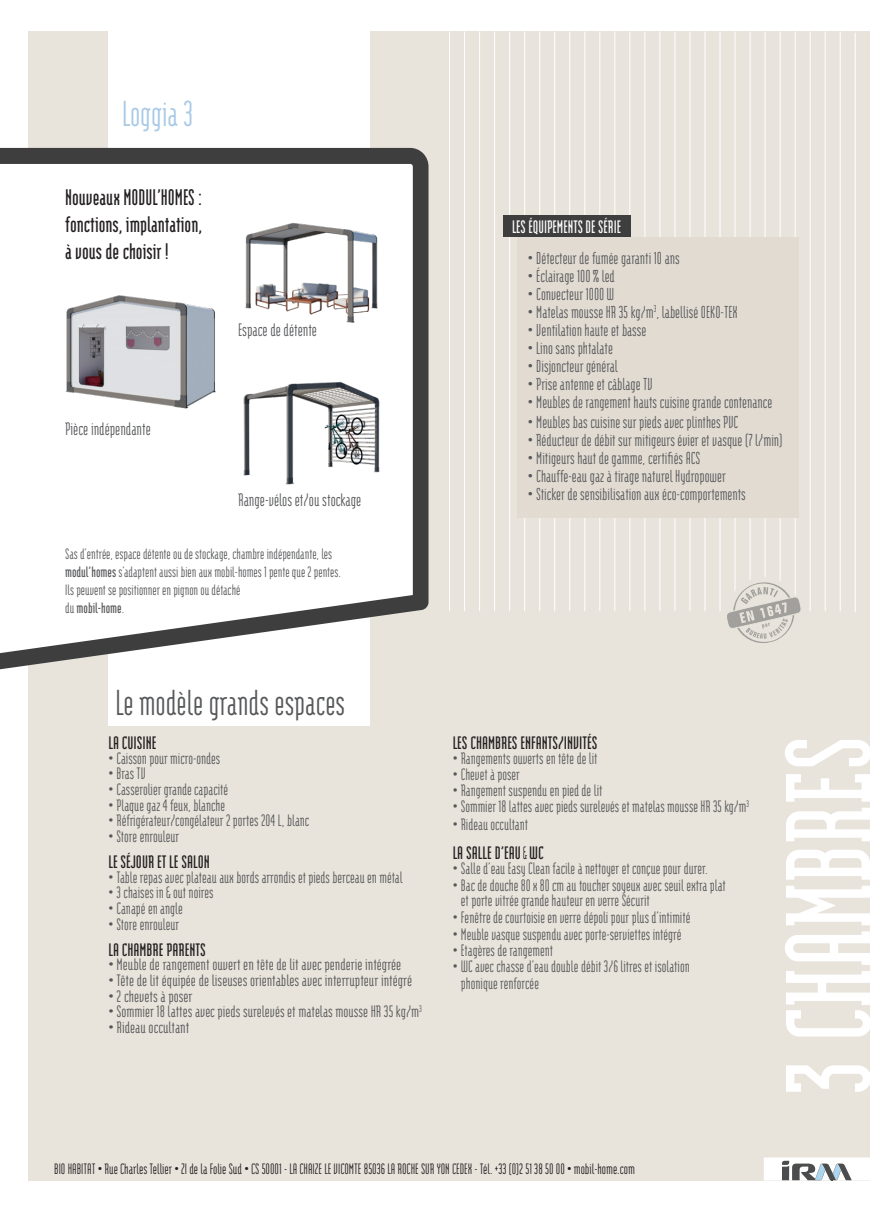
<style>
.page{position:relative;width:893px;height:1212px;background:#fff}
.page>*{position:absolute;margin:0;border:0;box-sizing:border-box;transform-origin:0 0}
.t1{font:700 120px "Modula OT Serif";color:#fff}
.t2{font:36px "Modula OT Sans";color:#57585a}
.t3{font:36px "Modula OT Sans";color:#a8c9e8}
.t4{font:700 22.5px/27px "Modula OT Sans";color:#231f20;text-align:justify}
.Titre_texte_colone{font:700 18px "Modula OT Sans";color:#231f20;scale:1.08 1}
.t5{font:18px "Modula OT Sans";color:#57585a}
.t6{font:700 18px "Modula OT Sans";color:#fff}
.t7{font:17.25px "Modula OT Sans";color:#57585a}
.t8{font:16.5px/15px "Modula OT Sans";color:#57585a}
.t9{font:16.5px "Modula OT Sans";color:#57585a;scale:1.08 1}
.t10{font:15px/18px "Modula OT Sans";color:#57585a}
.t11{font:15px "Modula OT Sans";color:#231f20}
.s1{font-weight:700}
.s2{font-weight:400}
</style>
<div class="page">
<div style="left:28px;top:31px;width:842px;height:1149px;background:#e8e3db"></div>
<svg style="left:855px;top:33px;width:1px;height:579px"></svg>
<svg style="left:659px;top:31px;width:1px;height:580px"></svg>
<svg style="left:674px;top:32px;width:1px;height:579px"></svg>
<svg style="left:689px;top:32px;width:1px;height:579px"></svg>
<svg style="left:704px;top:32px;width:1px;height:579px"></svg>
<svg style="left:810px;top:31px;width:1px;height:580px"></svg>
<svg style="left:825px;top:31px;width:1px;height:580px"></svg>
<svg style="left:840px;top:31px;width:1px;height:580px"></svg>
<svg style="left:644px;top:31px;width:1px;height:580px"></svg>
<svg style="left:449px;top:31px;width:1px;height:580px"></svg>
<svg style="left:464px;top:31px;width:1px;height:580px"></svg>
<svg style="left:479px;top:31px;width:1px;height:580px"></svg>
<svg style="left:494px;top:31px;width:1px;height:580px"></svg>
<svg style="left:509px;top:31px;width:1px;height:580px"></svg>
<svg style="left:524px;top:31px;width:1px;height:580px"></svg>
<svg style="left:539px;top:31px;width:1px;height:580px"></svg>
<svg style="left:554px;top:31px;width:1px;height:580px"></svg>
<svg style="left:569px;top:31px;width:1px;height:580px"></svg>
<svg style="left:584px;top:31px;width:1px;height:580px"></svg>
<svg style="left:599px;top:31px;width:1px;height:580px"></svg>
<svg style="left:614px;top:31px;width:1px;height:580px"></svg>
<svg style="left:629px;top:31px;width:1px;height:580px"></svg>
<div style="left:764px;top:1157px;width:106px;height:23px;background:#fff"></div>
<div style="left:108px;top:0;width:261px;height:725px;background:#fff"></div>
<svg style="left:0;top:148px;width:429px;height:571px"></svg>
<img style="left:55px;top:288px;width:171px;height:132px">
<img style="left:230px;top:376px;width:162px;height:114px">
<svg style="left:719px;top:31px;width:82px;height:612px"></svg>
<div style="left:517px;top:237px;width:282px;height:281px;background:#e1dbd2"></div>
<div style="left:504px;top:215px;width:127px;height:22px;background:#3e3e3f"></div>
<img style="left:230px;top:216px;width:162px;height:114px">
<svg style="left:782px;top:1161px;width:70px;height:20px"></svg>
<p class="t3" style="left:122px;top:95px;width:73px">Loggia 3</p>
<h3 class="t4" style="left:65px;top:183px;width:139px">Nouveaux MODUL’HOMES : fonctions, implantation, à vous de choisir !</h3>
<p class="t5" style="left:65px;top:419px;width:87px">Pièce indépendante</p>
<p class="t5" style="left:238px;top:320px;width:80px">Espace de détente</p>
<p class="t5" style="left:238px;top:490px;width:125px">Range-vélos et/ou stockage</p>
<p class="t10" style="left:65px;top:545px;width:277px">Sas d’entrée, espace détente ou de stockage, chambre indépendante, les <span class="s1">modul’homes</span> s’adaptent aussi bien aux mobil-homes 1 pente que 2 pentes.<br>Ils peuvent se positionner en pignon ou détaché<br>du <span class="s1">mobil-home</span>.</p>
<p class="t2" style="left:115px;top:684px;width:231px">Le modèle grands espaces</p>
<p class="Titre_texte_colone" style="left:108px;top:733px;width:46px">LA CUISINE</p>
<p class="t8" style="left:108px;top:750px;width:113px">• Caisson pour micro-ondes</p>
<p class="t8" style="left:108px;top:766px;width:39px">• Bras TV</p>
<p class="t8" style="left:108px;top:781px;width:121px">• Casserolier grande capacité</p>
<p class="t8" style="left:108px;top:797px;width:118px">• Plaque gaz 4 feux, blanche</p>
<p class="t8" style="left:108px;top:813px;width:202px">• Réfrigérateur/congélateur 2 portes 204 L, blanc</p>
<p class="t8" style="left:108px;top:829px;width:72px">• Store enrouleur</p>
<p class="Titre_texte_colone" style="left:108px;top:852px;width:95px">LE SÉJOUR ET LE SALON</p>
<p class="t8" style="left:108px;top:869px;width:296px">• Table repas avec plateau aux bords arrondis et pieds berceau en métal</p>
<p class="t8" style="left:108px;top:885px;width:107px">• 3 chaises in&amp;out noires</p>
<p class="t8" style="left:108px;top:900px;width:76px">• Canapé en angle</p>
<p class="t8" style="left:108px;top:916px;width:72px">• Store enrouleur</p>
<p class="Titre_texte_colone" style="left:108px;top:939px;width:92px">LA CHAMBRE PARENTS</p>
<p class="t9" style="left:108px;top:956px;width:273px">• Meuble de rangement ouvert en tête de lit avec penderie intégrée</p>
<p class="t9" style="left:108px;top:971px;width:283px">• Tête de lit équipée de liseuses orientables avec interrupteur intégré</p>
<p class="t9" style="left:108px;top:987px;width:79px">• 2 chevets à poser</p>
<p class="t9" style="left:108px;top:1003px;width:292px">• Sommier 18 lattes avec pieds surelevés et matelas mousse HR 35 kg/m<sup>3</sup></p>
<p class="t9" style="left:108px;top:1019px;width:76px">• Rideau occultant</p>
<p class="t6" style="left:512px;top:217px;width:111px">LES ÉQUIPEMENTS DE SÉRIE</p>
<p class="t7" style="left:528px;top:248px;width:153px">• Détecteur de fumée garanti 10 ans</p>
<p class="t7" style="left:528px;top:266px;width:89px">• Éclairage 100% led</p>
<p class="t7" style="left:528px;top:284px;width:88px">• Convecteur 1000 W</p>
<p class="t7" style="left:528px;top:302px;width:211px">• Matelas mousse HR 35 kg/m<sup>3</sup>, labellisé OEKO-TEX</p>
<p class="t7" style="left:528px;top:320px;width:120px">• Ventilation haute et basse</p>
<p class="t7" style="left:528px;top:338px;width:87px">• Lino sans phtalate</p>
<p class="t7" style="left:528px;top:356px;width:92px">• Disjoncteur général</p>
<p class="t7" style="left:528px;top:374px;width:126px">• Prise antenne et câblage TV</p>
<p class="t7" style="left:528px;top:392px;width:246px">• Meubles de rangement hauts cuisine grande contenance</p>
<p class="t7" style="left:528px;top:413px;width:212px">• Meubles bas cuisine sur pieds avec plinthes PVC</p>
<p class="t7" style="left:528px;top:431px;width:256px">• Réducteur de débit sur mitigeurs évier et vasque (7 l/min)</p>
<p class="t7" style="left:528px;top:449px;width:174px">• Mitigeurs haut de gamme, certifiés ACS</p>
<p class="t7" style="left:528px;top:467px;width:200px">• Chauffe-eau gaz à tirage naturel Hydropower</p>
<p class="t7" style="left:528px;top:485px;width:220px">• Sticker de sensibilisation aux éco-comportements</p>
<p class="Titre_texte_colone" style="left:453px;top:733px;width:136px">LES CHAMBRES ENFANTS/INVITÉS</p>
<p class="t8" style="left:453px;top:750px;width:146px">• Rangements ouverts en tête de lit</p>
<p class="t8" style="left:453px;top:766px;width:69px">• Chevet à poser</p>
<p class="t8" style="left:453px;top:782px;width:151px">• Rangement suspendu en pied de lit</p>
<p class="t8" style="left:453px;top:799px;width:298px">• Sommier 18 lattes avec pieds surelevés et matelas mousse HR 35 kg/m<sup>3</sup></p>
<p class="t8" style="left:453px;top:816px;width:77px">• Rideau occultant</p>
<p class="Titre_texte_colone" style="left:453px;top:843px;width:86px">LA SALLE D’EAU<span class="s2">&amp;</span> WC</p>
<p class="t8" style="left:453px;top:860px;width:257px">• Salle d’eau Easy Clean facile à nettoyer et conçue pour durer.</p>
<p class="t8" style="left:461px;top:877px;width:266px;text-indent:-8px">• Bac de douche 80x80 cm au toucher soyeux avec seuil extra plat et porte vitrée grande hauteur en verre Sécurit</p>
<p class="t8" style="left:453px;top:909px;width:239px">• Fenêtre de courtoisie en verre dépoli pour plus d’intimité</p>
<p class="t8" style="left:453px;top:927px;width:230px">• Meuble vasque suspendu avec porte-serviettes intégré</p>
<p class="t8" style="left:453px;top:943px;width:102px">• Etagères de rangement</p>
<p class="t8" style="left:461px;top:958px;width:230px;line-height:16.5px;text-indent:-8px">• WC avec chasse d’eau double débit 3/6 litres et isolation phonique renforcée</p>
<p class="t1" style="left:762px;top:1094px;width:360px;rotate:-90deg">3 CHAMBRES</p>
<p class="t11" style="left:54px;top:1161px;width:582px">BIO HABITAT • Rue Charles Tellier • ZI de la Folie Sud • CS 50001 - LA CHAIZE LE VICOMTE 85036 LA ROCHE SUR YON CEDEX - Tél. +33 (0)2 51 38 50 00 • mobil-home.com</p>
</div>
